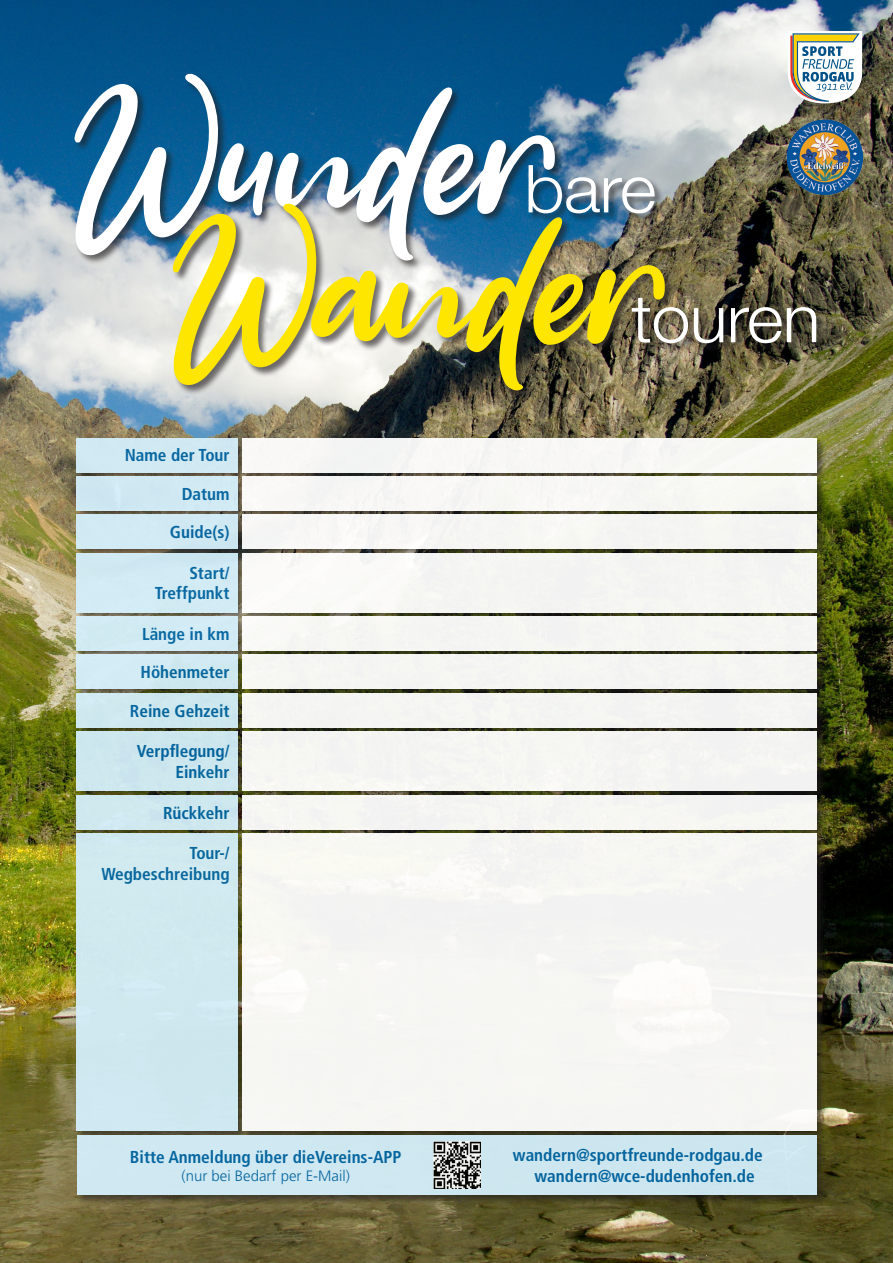
<style>
.page{position:relative;width:893px;height:1263px;background:#fff}
.page>*{position:absolute;margin:0;border:0;box-sizing:border-box;transform-origin:0 0}
.t1{font:333.15px "Loving You";color:#fff;scale:1.06 1}
.t2{font:333.15px "Loving You";color:#ffe601;scale:1.06 1}
.t3{font:300 66.15px "Helvetica Neue LT Std";letter-spacing:-.01em;color:#fff;scale:1.06 1}
.t4{font:700 condensed 17.25px/20.7px "Frutiger LT Std";color:#0166a5;text-align:right}
.t5{font:300 15px "Frutiger LT Std";color:#0166a5}
</style>
<div class="page">
<img style="left:0;top:0;width:893px;height:1263px">
<img style="left:827px;top:117px;width:38px;height:81px">
<svg style="left:788px;top:31px;width:74px;height:72px"></svg>
<div style="left:73px;top:73px;width:754px;height:327px;background:#231f20;opacity:.65"></div>
<div style="left:75px;top:437px;width:751px;height:768px;background:#231f20;opacity:.65"></div>
<div style="left:242px;top:514px;width:574px;height:35px;background:#f6f6f3"></div>
<div style="left:242px;top:438px;width:574px;height:34px;background:#f8f7f5"></div>
<div style="left:242px;top:476px;width:574px;height:34px;background:#f8f7f5"></div>
<div style="left:242px;top:553px;width:574px;height:59px;background:#f5f6f2"></div>
<div style="left:242px;top:731px;width:574px;height:60px;background:#f5f5f2"></div>
<div style="left:242px;top:617px;width:574px;height:34px;background:#f5f6f2"></div>
<div style="left:242px;top:655px;width:574px;height:34px;background:#f5f6f2"></div>
<div style="left:242px;top:693px;width:574px;height:34px;background:#f4f5f2"></div>
<div style="left:77px;top:833px;width:161px;height:298px;background:#cfe9ef"></div>
<div style="left:242px;top:833px;width:574px;height:298px;background:#f6f6f3"></div>
<div style="left:242px;top:795px;width:574px;height:34px;background:#f5f6f2"></div>
<div style="left:77px;top:1135px;width:739px;height:60px;background:#cee7f0"></div>
<img style="left:434px;top:1142px;width:46px;height:46px">
<div style="left:77px;top:438px;width:161px;height:34px;background:#d0e9f3"></div>
<div style="left:77px;top:476px;width:161px;height:34px;background:#cfe8f2"></div>
<div style="left:77px;top:514px;width:161px;height:35px;background:#d1eaf3"></div>
<div style="left:77px;top:553px;width:161px;height:59px;background:#d2ebf4"></div>
<div style="left:77px;top:731px;width:161px;height:60px;background:#cde7ee"></div>
<div style="left:77px;top:617px;width:161px;height:34px;background:#d2ebf4"></div>
<div style="left:77px;top:655px;width:161px;height:34px;background:#d1ebf4"></div>
<div style="left:77px;top:693px;width:161px;height:34px;background:#cee8ee"></div>
<div style="left:77px;top:795px;width:161px;height:34px;background:#cee8ee"></div>
<p class="t1" style="left:74px;top:35px;width:451px">Wunder</p>
<p class="t3" style="left:524px;top:148px;width:126px">bare</p>
<p class="t2" style="left:173px;top:165px;width:462px">Wander</p>
<p class="t3" style="left:631px;top:278px;width:180px">touren</p>
<p class="t4" style="left:125px;top:445px;width:106px">Name der Tour</p>
<p class="t4" style="left:182px;top:483px;width:49px">Datum</p>
<p class="t4" style="left:170px;top:522px;width:61px">Guide(s)</p>
<p class="t4" style="left:155px;top:562px;width:76px">Start/<br>Treffpunkt</p>
<p class="t4" style="left:142px;top:624px;width:89px">Länge in km</p>
<p class="t4" style="left:140px;top:662px;width:91px">Höhenmeter</p>
<p class="t4" style="left:130px;top:700px;width:101px">Reine Gehzeit</p>
<p class="t4" style="left:137px;top:741px;width:94px">Verpflegung/<br>Einkehr</p>
<p class="t4" style="left:163px;top:802px;width:68px">Rückkehr</p>
<p class="t4" style="left:101px;top:843px;width:130px">Tour-/<br>Wegbeschreibung</p>
<p class="t4" style="left:130px;top:1146px;width:273px">Bitte Anmeldung über dieVereins-APP</p>
<p class="t5" style="left:182px;top:1167px;width:170px">(nur bei Bedarf per E-Mail)</p>
<p class="t4" style="left:534px;top:1145px;width:230px;text-align:left;text-indent:-22px">wandern@sportfreunde-rodgau.de wandern@wce-dudenhofen.de</p>
</div>
